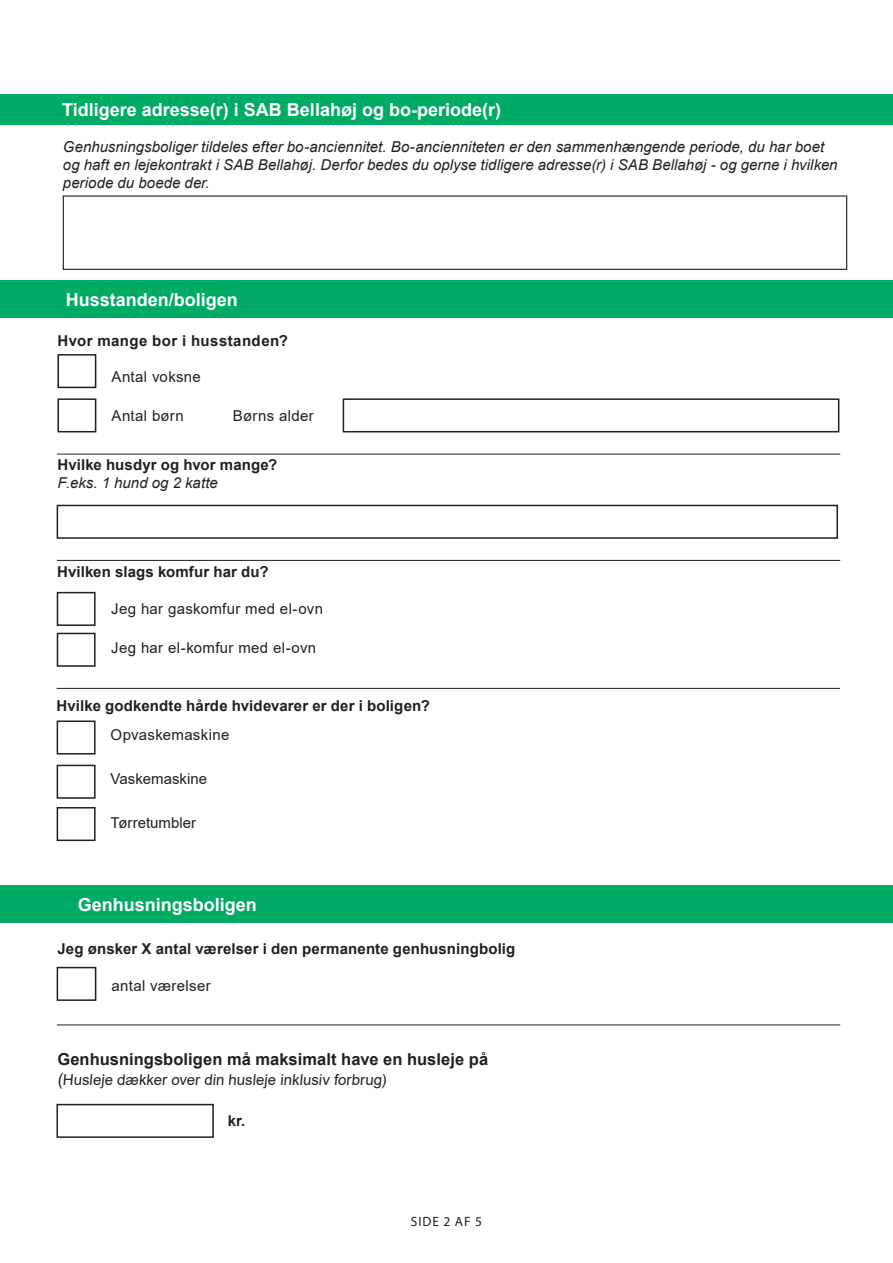
<style>
.page{position:relative;width:893px;height:1263px;background:#fff}
.page>*{position:absolute;margin:0;border:0;box-sizing:border-box;transform-origin:0 0}
.Overskrift_afsnit{font:700 18px "Arial";color:#fff}
.t1{font:700 16.5px "Arial";letter-spacing:.005em;color:#231f20}
.brødtekst1{font:italic 15px/18px "Arial";color:#231f20}
.Tekst_til_tabel{font:15px "Arial";letter-spacing:.02em;color:#231f20}
.Tekst_til_tabel-2{font:700 15px/18px "Arial";letter-spacing:.01em;color:#231f20}
.Tekst_til_tabel-3{font:15px "Arial";color:#231f20}
.Ny_bredde{font:700 15px "Arial";letter-spacing:.005em;color:#231f20}
.Tekst_til_tabel-4{font:700 15px "Arial";letter-spacing:.03em;color:#231f20}
.t2{font:13.5px "Myriad Pro";letter-spacing:.06em;color:#231f20}
.s1{font-weight:400;font-style:italic}
.s2{font-size:16.5px}
</style>
<div class="page">
<div style="left:0;top:886px;width:893px;height:37px;background:#00ab66"></div>
<div style="left:57px;top:720px;width:39px;height:34px;border:2px solid #231f20"></div>
<div style="left:57px;top:765px;width:39px;height:34px;border:2px solid #231f20"></div>
<div style="left:57px;top:807px;width:39px;height:34px;border:2px solid #231f20"></div>
<div style="left:57px;top:592px;width:39px;height:34px;border:2px solid #231f20"></div>
<div style="left:57px;top:633px;width:39px;height:34px;border:2px solid #231f20"></div>
<hr style="left:57px;top:688px;width:783px;height:1px;background:#231f20">
<div style="left:57px;top:505px;width:781px;height:34px;border:2px solid #231f20"></div>
<hr style="left:57px;top:560px;width:783px;height:1px;background:#231f20">
<div style="left:57px;top:354px;width:39px;height:34px;border:2px solid #231f20"></div>
<div style="left:57px;top:398px;width:39px;height:34px;border:2px solid #231f20"></div>
<div style="left:343px;top:398px;width:496px;height:34px;border:2px solid #231f20"></div>
<hr style="left:57px;top:454px;width:783px;height:1px;background:#231f20">
<div style="left:0;top:281px;width:893px;height:37px;background:#00ab66"></div>
<div style="left:57px;top:967px;width:39px;height:34px;border:2px solid #231f20"></div>
<hr style="left:57px;top:1025px;width:783px;height:1px;background:#231f20">
<div style="left:57px;top:1104px;width:157px;height:34px;border:2px solid #231f20"></div>
<div style="left:0;top:94px;width:893px;height:30px;background:#00ab66"></div>
<div style="left:63px;top:195px;width:784px;height:75px;border:1px solid #231f20"></div>
<p class="Overskrift_afsnit" style="left:62px;top:97px;width:440px">Tidligere adresse(r) i SAB Bellahøj og bo-periode(r)</p>
<p class="brødtekst1" style="left:63px;top:138px;width:776px">Genhusningsboliger tildeles efter bo-anciennitet. Bo-ancienniteten er den sammenhængende periode, du har boet og haft en lejekontrakt i SAB Bellahøj. Derfor bedes du oplyse tidligere adresse(r) i SAB Bellahøj - og gerne i hvilken periode du boede der.</p>
<p class="Overskrift_afsnit" style="left:66px;top:287px;width:174px">Husstanden/boligen</p>
<p class="Tekst_til_tabel-4" style="left:57px;top:330px;width:232px">Hvor mange bor i husstanden?</p>
<p class="Tekst_til_tabel" style="left:111px;top:366px;width:91px">Antal voksne</p>
<p class="Tekst_til_tabel" style="left:111px;top:405px;width:74px">Antal børn</p>
<p class="Tekst_til_tabel" style="left:233px;top:405px;width:82px">Børns alder</p>
<p class="Tekst_til_tabel-2" style="left:57px;top:456px;width:221px">Hvilke husdyr og hvor mange?<br><span class="s1">F.eks. 1 hund og 2 katte</span></p>
<p class="Ny_bredde" style="left:57px;top:561px;width:213px">Hvilken slags komfur har du?</p>
<p class="Tekst_til_tabel" style="left:111px;top:598px;width:213px">Jeg har gaskomfur med el-ovn</p>
<p class="Tekst_til_tabel" style="left:111px;top:637px;width:206px">Jeg har el-komfur med el-ovn</p>
<p class="Tekst_til_tabel-2" style="left:57px;top:697px;width:375px">Hvilke godkendte hårde hvidevarer er der i boligen?</p>
<p class="Tekst_til_tabel" style="left:111px;top:724px;width:120px">Opvaskemaskine</p>
<p class="Tekst_til_tabel-3" style="left:111px;top:769px;width:98px">Vaskemaskine</p>
<p class="Tekst_til_tabel-3" style="left:111px;top:813px;width:87px">Tørretumbler</p>
<p class="Overskrift_afsnit" style="left:78px;top:892px;width:181px">Genhusningsboligen</p>
<p class="Tekst_til_tabel-2" style="left:57px;top:939px;width:459px">Jeg ønsker X antal værelser i den permanente genhusningbolig</p>
<p class="Tekst_til_tabel" style="left:111px;top:975px;width:101px">antal værelser</p>
<p class="t1" style="left:57px;top:1048px;width:432px">Genhusningsboligen må maksimalt have en husleje på</p>
<p class="Tekst_til_tabel" style="left:57px;top:1069px;width:332px"><span class="s2">(</span>Husleje dækker over din husleje inklusiv forbrug)</p>
<p class="Tekst_til_tabel-2" style="left:228px;top:1111px;width:19px">kr.</p>
<p class="t2" style="left:411px;top:1213px;width:72px">SIDE 2 AF 5</p>
</div>
